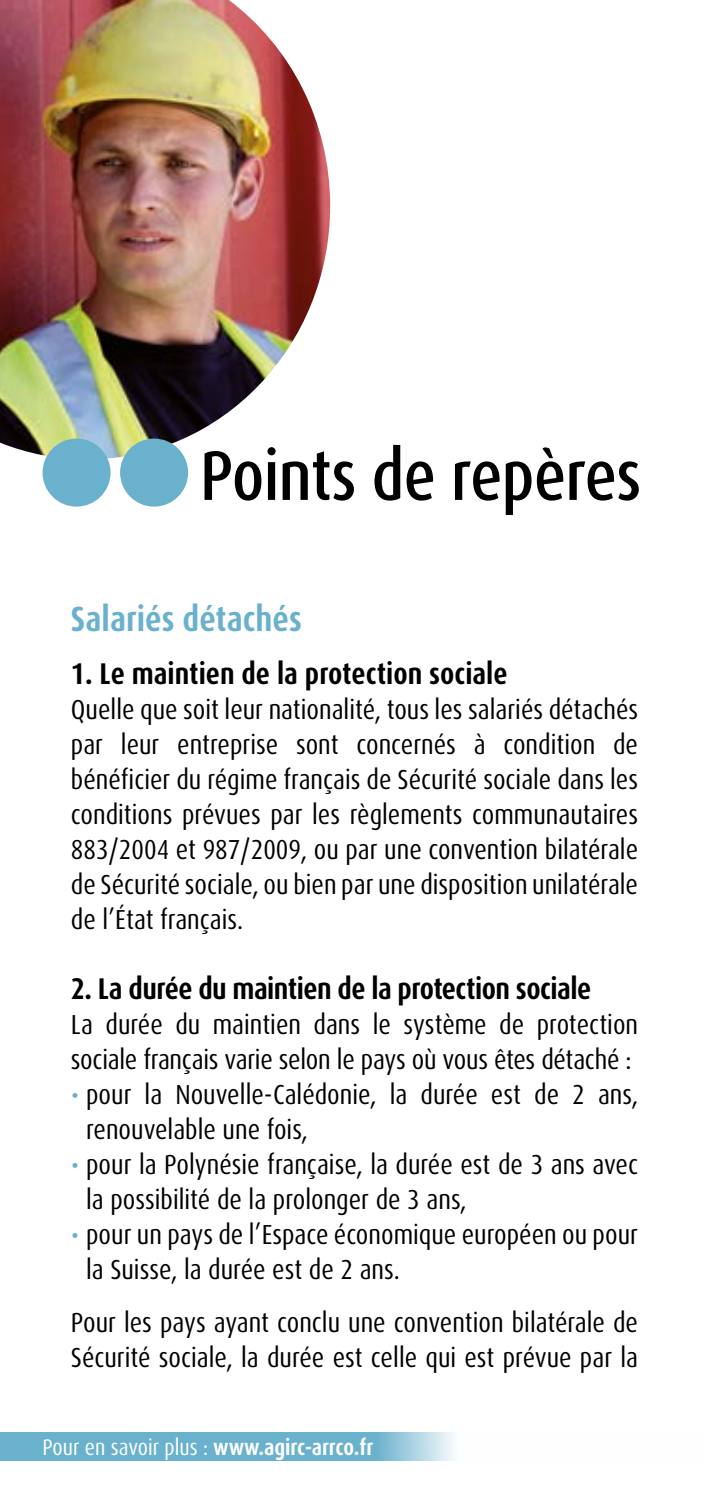
<style>
.page{position:relative;width:709px;height:1489px;background:#fff}
.page>*{position:absolute;margin:0;border:0;box-sizing:border-box;transform-origin:0 0}
.t1{font:500 condensed 70px "Dax OT";color:#000}
.t2{font:700 condensed 35px "Dax OT";color:#6ab1cd}
.t3{font:700 condensed 30px "Dax OT";letter-spacing:-.005em;color:#000}
.t4{font:condensed 27.5px/35px "Dax OT";color:#000}
.t5{font:700 condensed 22.5px "Dax OT";color:#fff}
.s1{color:#6ab1cd}
.s2{font-weight:400}
</style>
<div class="page">
<svg style="left:0;top:1432px;width:454px;height:28px;background:#75b7d0"></svg>
<img style="left:0;top:0;width:330px;height:459px">
<div style="left:43px;top:438px;width:68px;height:68px;background:#6ab1cd;border-radius:50%"></div>
<div style="left:120px;top:438px;width:68px;height:68px;background:#6ab1cd;border-radius:50%"></div>
<h1 class="t1" style="left:200px;top:431px;width:443px">Points de repères</h1>
<p class="t2" style="left:71px;top:596px;width:232px">Salariés détachés</p>
<p class="t3" style="left:71px;top:654px;width:438px">1. Le maintien de la protection sociale</p>
<p class="t4" style="left:71px;top:692px;width:568px;text-align:justify">Quelle que soit leur nationalité, tous les salariés détachés par leur entreprise sont concernés à condition de bénéficier du régime français de Sécurité sociale dans les conditions prévues par les règlements communautaires 883/2004 et 987/2009, ou par une convention bilatérale de Sécurité sociale, ou bien par une disposition unilatérale de l’État français.</p>
<p class="t3" style="left:71px;top:969px;width:522px">2. La durée du maintien de la protection sociale</p>
<p class="t4" style="left:71px;top:1007px;width:569px">La durée du maintien dans le système de protection sociale français varie selon le pays où vous êtes détaché :</p>
<p class="t4" style="left:86px;top:1077px;width:553px;text-indent:-15px"><span class="s1">•</span> pour la Nouvelle-Calédonie, la durée est de 2 ans, renouvelable une fois,</p>
<p class="t4" style="left:86px;top:1147px;width:553px;text-indent:-15px"><span class="s1">•</span> pour la Polynésie française, la durée est de 3 ans avec la possibilité de la prolonger de 3 ans,</p>
<p class="t4" style="left:86px;top:1217px;width:553px;text-indent:-15px"><span class="s1">•</span> pour un pays de l’Espace économique européen ou pour la Suisse, la durée est de 2 ans.</p>
<p class="t4" style="left:71px;top:1304px;width:568px">Pour les pays ayant conclu une convention bilatérale de<br>Sécurité sociale, la durée est celle qui est prévue par la</p>
<p class="t5" style="left:43px;top:1432px;width:332px"><span class="s2">Pour en savoir plus :</span> www.agirc-arrco.fr</p>
</div>
